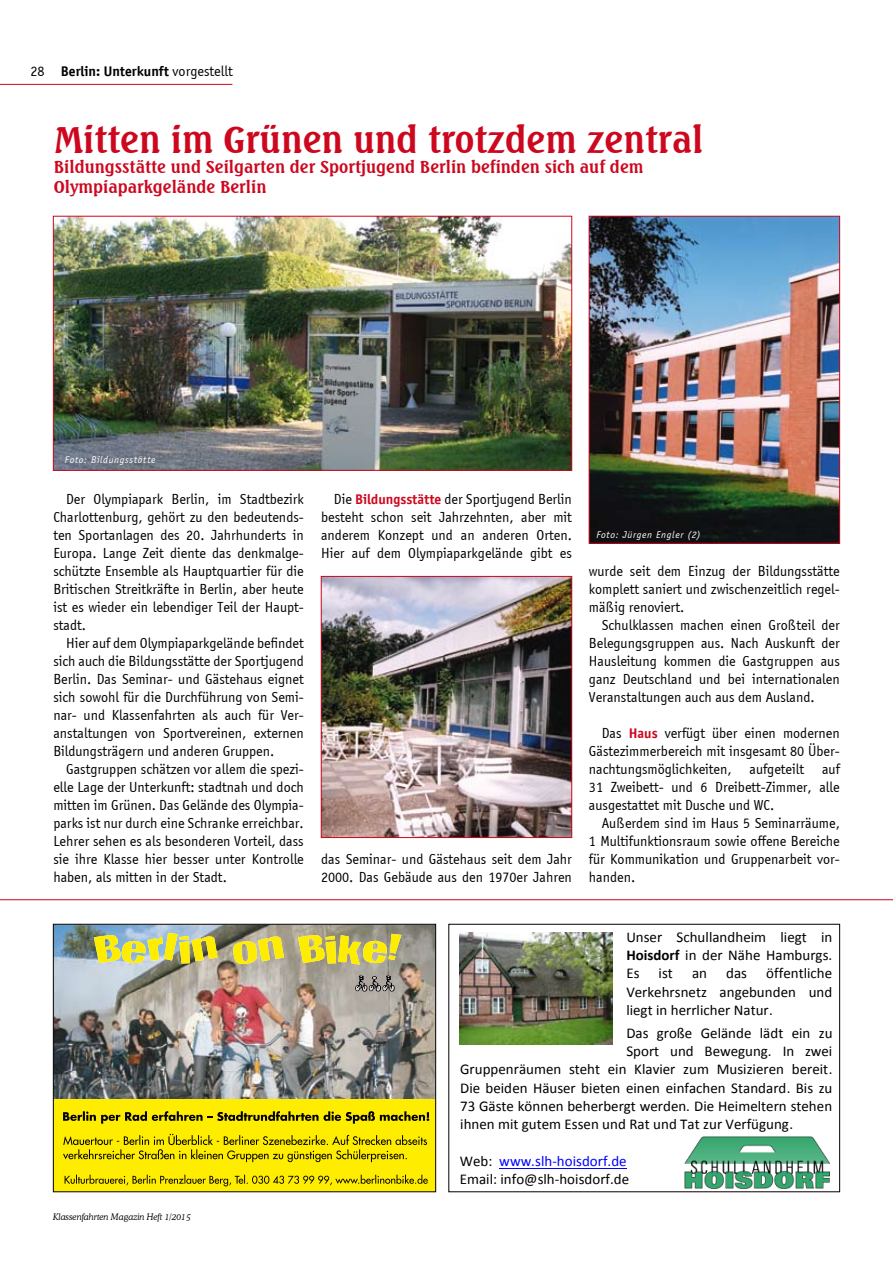
<style>
.page{position:relative;width:893px;height:1263px;background:#fff}
.page>*{position:absolute;margin:0;border:0;box-sizing:border-box;transform-origin:0 0}
.t1{font:700 36px "Seagull BT";color:#cd071e}
.t2{font:700 16.5px/19.8px "Seagull BT";color:#cd071e}
.t3{font:15px/18px "Sportiv";color:#000;text-align:justify}
.t4{font:15px/18.3px "Calibri";color:#000;text-align:justify}
.t5{font:700 15px "Sportiv";color:#000}
.t6{font:italic 10.5px "Sportiv";letter-spacing:.06em;color:#fff}
.t7{font:italic 300 9px "Cooper BT";color:#000}
.s1{font-weight:400}
.s2{font-weight:700;color:#cd071e}
.s3{font-weight:700}
.s4{color:#00f}
</style>
<div class="page">
<hr style="left:0;top:84px;width:232px;height:1px;background:#cd071e">
<hr style="left:0;top:899px;width:893px;height:1px;background:#cd071e">
<img style="left:55px;top:926px;width:379px;height:174px">
<img style="left:94px;top:933px;width:307px;height:32px">
<div style="left:53px;top:1100px;width:383px;height:92px;background:#ffed00"></div>
<svg style="left:63px;top:1111px;width:366px;height:13px"></svg>
<svg style="left:65px;top:1175px;width:363px;height:11px"></svg>
<svg style="left:63px;top:1134px;width:364px;height:28px"></svg>
<img style="left:355px;top:975px;width:9px;height:16px">
<svg style="left:356px;top:976px;width:39px;height:16px"></svg>
<div style="left:53px;top:924px;width:383px;height:268px;border:1px solid #000"></div>
<img style="left:55px;top:218px;width:515px;height:250px">
<div style="left:53px;top:216px;width:519px;height:254px;border:1px solid #cd071e"></div>
<img style="left:591px;top:218px;width:247px;height:323px">
<div style="left:589px;top:216px;width:251px;height:327px;border:1px solid #cd071e"></div>
<img style="left:323px;top:578px;width:247px;height:258px">
<div style="left:321px;top:576px;width:251px;height:262px;border:1px solid #cd071e"></div>
<img style="left:459px;top:932px;width:153px;height:113px">
<hr style="left:499px;top:1168px;width:128px;height:1px;background:#00f">
<img style="left:684px;top:1136px;width:145px;height:53px">
<p class="t3" style="left:31px;top:62px;width:16px">28</p>
<p class="t5" style="left:61px;top:62px;width:173px">Berlin: Unterkunft <span class="s1">vorgestellt</span></p>
<h1 class="t1" style="left:54px;top:117px;width:651px">Mitten im Grünen und trotzdem zentral</h1>
<p class="t2" style="left:54px;top:157px;width:591px">Bildungsstätte und Seilgarten der Sportjugend Berlin befinden sich auf dem<br>Olympiaparkgelände Berlin</p>
<p class="t6" style="left:65px;top:454px;width:92px">Foto: Bildungsstätte</p>
<p class="t3" style="left:53px;top:490px;width:252px;text-indent:13px">Der Olympiapark Berlin, im Stadtbezirk Charlottenburg, gehört zu den bedeutends&shy;ten Sportanlagen des 20. Jahrhunderts in Europa. Lange Zeit diente das denkmalge&shy;schützte Ensemble als Hauptquartier für die Britischen Streitkräfte in Berlin, aber heute ist es wieder ein lebendiger Teil der Haupt&shy;stadt.</p>
<p class="t3" style="left:53px;top:634px;width:252px;text-indent:13px">Hier auf dem Olympiaparkgelände befindet sich auch die Bildungsstätte der Sportjugend Berlin. Das Seminar- und Gästehaus eignet sich sowohl für die Durchführung von Semi&shy;nar- und Klassenfahrten als auch für Ver&shy;anstaltungen von Sportvereinen, externen Bildungsträgern und anderen Gruppen.</p>
<p class="t3" style="left:53px;top:760px;width:252px;text-indent:13px">Gastgruppen schätzen vor allem die spezi&shy;elle Lage der Unterkunft: stadtnah und doch mitten im Grünen. Das Gelände des Olympia&shy;parks ist nur durch eine Schranke erreichbar.<br>Lehrer sehen es als besonderen Vorteil, dass sie ihre Klasse hier besser unter Kontrolle haben, als mitten in der Stadt.</p>
<p class="t3" style="left:321px;top:490px;width:252px;text-indent:13px">Die <span class="s2">Bildungsstätte</span> der Sportjugend Berlin besteht schon seit Jahrzehnten, aber mit anderem Konzept und an anderen Orten.<br>Hier auf dem Olympiaparkgelände gibt es</p>
<p class="t3" style="left:321px;top:850px;width:252px">das Seminar- und Gästehaus seit dem Jahr<br>2000. Das Gebäude aus den 1970er Jahren</p>
<p class="t6" style="left:596px;top:529px;width:106px">Foto: Jürgen Engler (2)</p>
<p class="t3" style="left:589px;top:562px;width:252px">wurde seit dem Einzug der Bildungsstätte komplett saniert und zwischenzeitlich regel&shy;mäßig renoviert.</p>
<p class="t3" style="left:589px;top:616px;width:252px;text-indent:13px">Schulklassen machen einen Großteil der Belegungsgruppen aus. Nach Auskunft der Hausleitung kommen die Gastgruppen aus ganz Deutschland und bei internationalen Veranstaltungen auch aus dem Ausland.</p>
<p class="t3" style="left:589px;top:724px;width:252px;text-indent:13px">Das <span class="s2">Haus</span> verfügt über einen modernen Gästezimmerbereich mit insgesamt 80 Über&shy;nachtungsmöglichkeiten, aufgeteilt auf 31 Zweibett- und 6 Dreibett-Zimmer, alle ausgestattet mit Dusche und WC.</p>
<p class="t3" style="left:589px;top:814px;width:252px;text-indent:13px">Außerdem sind im Haus 5 Seminarräume, 1 Multifunktionsraum sowie offene Bereiche für Kommunikation und Gruppenarbeit vor&shy;handen.</p>
<p class="t7" style="left:53px;top:1212px;width:139px">Klassenfahrten Magazin Heft 1/2015</p>
<p class="t4" style="left:626px;top:927px;width:208px">Unser Schullandheim liegt in <span class="s3">Hoisdorf</span> in der Nähe Hamburgs.<br>Es</p>
<p class="t4" style="left:626px;top:964px;width:207px;text-indent:140px">öffentliche Verkehrsnetz angebunden und liegt in herrlicher Natur.</p>
<p class="t4" style="left:626px;top:1023px;width:208px">Das große Gelände lädt ein zu</p>
<p class="t4" style="left:626px;top:1042px;width:207px">Sport und Bewegung. In zwei</p>
<p class="t4" style="left:460px;top:1060px;width:374px">Gruppenräumen steht ein Klavier zum Musizieren bereit.</p>
<p class="t4" style="left:460px;top:1078px;width:374px">Die beiden Häuser bieten einen einfachen Standard. Bis zu</p>
<p class="t4" style="left:460px;top:1097px;width:373px">73 Gäste können beherbergt werden. Die Heimeltern stehen</p>
<p class="t4" style="left:460px;top:1115px;width:334px">ihnen mit gutem Essen und Rat und Tat zur Verfügung.</p>
<p class="t4" style="left:460px;top:1152px;width:171px">Web: <span class="s4">www.slh-hoisdorf.de<br></span>Email: info@slh-hoisdorf.de</p>
<p class="t4" style="left:659px;top:964px;width:16px">ist</p>
<p class="t4" style="left:692px;top:964px;width:16px">an</p>
<p class="t4" style="left:726px;top:964px;width:22px">das</p>
</div>
